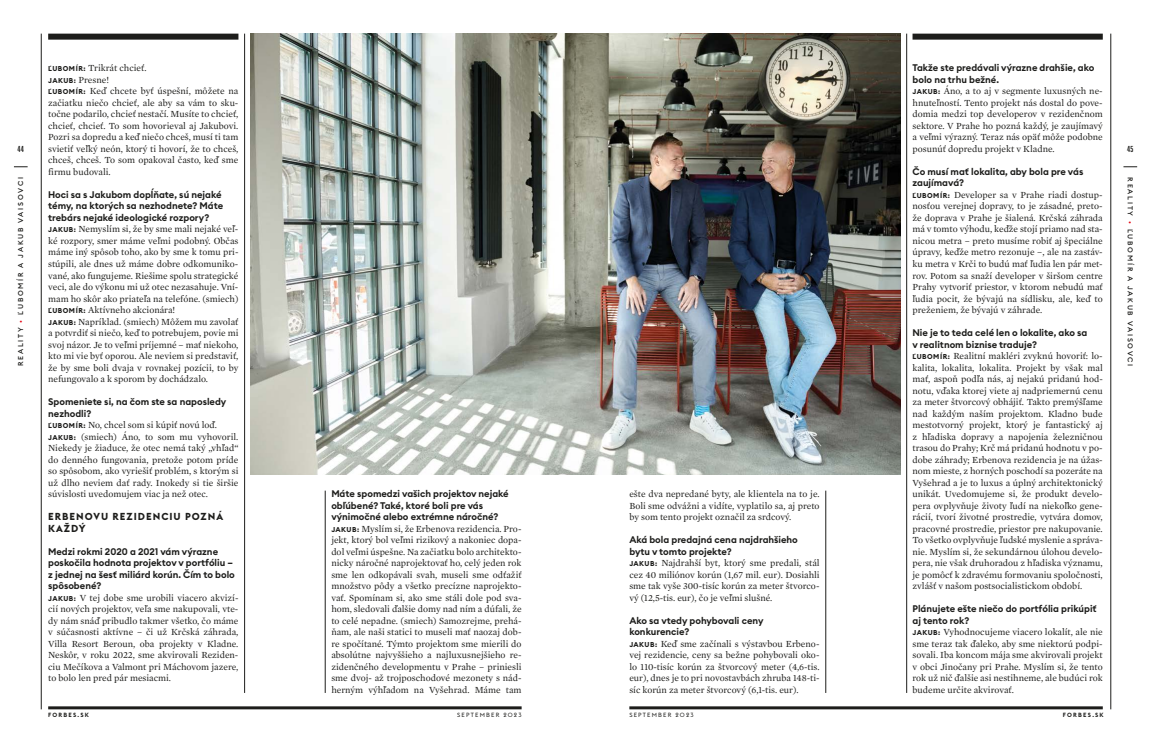
<style>
.page{position:relative;width:1151px;height:752px;background:#fff}
.page>*{position:absolute;margin:0;border:0;box-sizing:border-box;transform-origin:0 0}
.t1{font:700 10px/11.5px "Euclid Flex";letter-spacing:.1em;color:#1d1d1b}
.t2{font:9.5px/11.5px "Mercury Text G1";color:#1d1d1b;text-align:justify}
.t3{font:600 9.5px/11.5px "Euclid Circular B";color:#1d1d1b}
.t4{font:600 8.5px "Graphik XX Cond";color:#1d1d1b}
.t5{font:500 7px "Euclid Circular B";letter-spacing:.25em;color:#1d1d1b}
.t6{font:6px "Euclid Flex";letter-spacing:.2em;color:#1d1d1b}
.t7{font:600 6px "Euclid Flex";letter-spacing:.2em;color:#1d1d1b}
.s1{color:#e30613}
.s2{font-family:"Euclid Circular B";font-weight:700;font-size:7px}
</style>
<div class="page">
<svg style="left:1123px;top:166px;width:14px;height:1px"></svg>
<svg style="left:14px;top:166px;width:14px;height:1px"></svg>
<hr style="left:48px;top:706px;width:474px;height:3px;background:#1d1d1b">
<hr style="left:629px;top:706px;width:474px;height:3px;background:#1d1d1b">
<div style="left:912px;top:34px;width:191px;height:6px;background:#1d1d1b"></div>
<div style="left:48px;top:34px;width:190px;height:6px;background:#1d1d1b"></div>
<hr style="left:1110px;top:34px;width:1px;height:675px;background:#1d1d1b">
<hr style="left:41px;top:34px;width:1px;height:675px;background:#1d1d1b">
<hr style="left:244px;top:34px;width:1px;height:658px;background:#1d1d1b">
<hr style="left:906px;top:34px;width:1px;height:658px;background:#1d1d1b">
<hr style="left:826px;top:490px;width:1px;height:202px;background:#1d1d1b">
<hr style="left:325px;top:490px;width:1px;height:202px;background:#1d1d1b">
<img style="left:250px;top:34px;width:650px;height:440px">
<p class="t4" style="left:17px;top:143px;width:8px">44</p>
<p class="t5" style="left:16px;top:366px;width:190px;rotate:-90deg">REALITY <span class="s1">•</span> ĽUBOMÍR A JAKUB VAISOVCI</p>
<p class="t2" style="left:48px;top:62px;width:192px;text-align:left"><span class="s2">ĽUBOMÍR:</span> Trikrát chcieť.<br><span class="s2">JAKUB:</span> Presne!<br><span class="s2">ĽUBOMÍR:</span> Keď chcete byť úspešní, môžete na začiatku niečo chcieť, ale aby sa vám to sku&shy;točne podarilo, chcieť nestačí. Musíte to chcieť, chcieť, chcieť. To som hovorieval aj Jakubovi.<br>Pozri sa dopredu a keď niečo chceš, musí ti tam svietiť veľký neón, ktorý ti hovorí, že to chceš, chceš, chceš. To som opakoval často, keď sme firmu budovali.</p>
<p class="t3" style="left:48px;top:189px;width:177px">Hoci sa s Jakubom dopĺňate, sú nejaké témy, na ktorých sa nezhodnete? Máte trebárs nejaké ideologické rozpory?</p>
<p class="t2" style="left:48px;top:223px;width:192px;text-align:left"><span class="s2">JAKUB:</span> Nemyslím si, že by sme mali nejaké veľ&shy;ké rozpory, smer máme veľmi podobný. Občas máme iný spôsob toho, ako by sme k tomu pri&shy;stúpili, ale dnes už máme dobre odkomuniko&shy;vané, ako fungujeme. Riešime spolu strategické veci, ale do výkonu mi už otec nezasahuje. Vní&shy;mam ho skôr ako priateľa na telefóne. (smiech)<br><span class="s2">ĽUBOMÍR:</span> Aktívneho akcionára!<br><span class="s2">JAKUB:</span> Napríklad. (smiech) Môžem mu zavolať a potvrdiť si niečo, keď to potrebujem, povie mi svoj názor. Je to veľmi príjemné – mať niekoho, kto mi vie byť oporou. Ale neviem si predstaviť, že by sme boli dvaja v rovnakej pozícii, to by nefungovalo a k sporom by dochádzalo.</p>
<p class="t3" style="left:48px;top:396px;width:180px">Spomeniete si, na čom ste sa naposledy nezhodli?</p>
<p class="t2" style="left:48px;top:418px;width:192px;text-align:left"><span class="s2">ĽUBOMÍR:</span> No, chcel som si kúpiť novú loď.<br><span class="s2">JAKUB:</span> (smiech) Áno, to som mu vyhovoril.<br>Niekedy je žiaduce, že otec nemá taký „vhľad“ do denného fungovania, pretože potom príde so spôsobom, ako vyriešiť problém, s ktorým si už dlho neviem dať rady. Inokedy si tie širšie súvislosti uvedomujem viac ja než otec.</p>
<p class="t1" style="left:48px;top:510px;width:176px">ERBENOVU REZIDENCIU POZNÁ<br>KAŽDÝ</p>
<p class="t3" style="left:48px;top:545px;width:188px">Medzi rokmi 2020 a 2021 vám výrazne poskočila hodnota projektov v portfóliu – z jednej na šesť miliárd korún. Čím to bolo spôsobené?</p>
<p class="t2" style="left:48px;top:591px;width:192px"><span class="s2">JAKUB:</span> V tej dobe sme urobili viacero akvizí&shy;cií nových projektov, veľa sme nakupovali, vte&shy;dy nám snáď pribudlo takmer všetko, čo máme v súčasnosti aktívne – či už Krčská záhrada, Villa Resort Beroun, oba projekty v Kladne.<br>Neskôr, v roku 2022, sme akvirovali Reziden&shy;ciu Mečíkova a Valmont pri Máchovom jazere, to bolo len pred pár mesiacmi.</p>
<p class="t3" style="left:331px;top:488px;width:179px">Máte spomedzi vašich projektov nejaké obľúbené? Také, ktoré boli pre vás výnimočné alebo extrémne náročné?</p>
<p class="t2" style="left:331px;top:522px;width:192px"><span class="s2">JAKUB:</span> Myslím si, že Erbenova rezidencia. Pro&shy;jekt, ktorý bol veľmi rizikový a nakoniec dopa&shy;dol veľmi úspešne. Na začiatku bolo architekto&shy;nicky náročné naprojektovať ho, celý jeden rok sme len odkopávali svah, museli sme odťažiť množstvo pôdy a všetko precízne naprojekto&shy;vať. Spomínam si, ako sme stáli dole pod sva&shy;hom, sledovali ďalšie domy nad ním a dúfali, že to celé nepadne. (smiech) Samozrejme, prehá&shy;ňam, ale naši statici to museli mať naozaj dob&shy;re spočítané. Týmto projektom sme mierili do absolútne najvyššieho a najluxusnejšieho re&shy;zidenčného developmentu v Prahe – priniesli sme dvoj- až trojposchodové mezonety s nád&shy;herným výhľadom na Vyšehrad. Máme tam</p>
<p class="t2" style="left:629px;top:487px;width:192px">ešte dva nepredané byty, ale klientela na to je.<br>Boli sme odvážni a vidíte, vyplatilo sa, aj preto by som tento projekt označil za srdcový.</p>
<p class="t3" style="left:629px;top:534px;width:170px">Aká bola predajná cena najdrahšieho bytu v tomto projekte?</p>
<p class="t2" style="left:629px;top:556px;width:192px"><span class="s2">JAKUB:</span> Najdrahší byt, ktorý sme predali, stál cez 40 miliónov korún (1,67 mil. eur). Dosiahli sme tak vyše 300-tisíc korún za meter štvorco&shy;vý (12,5-tis. eur), čo je veľmi slušné.</p>
<p class="t3" style="left:629px;top:614px;width:136px">Ako sa vtedy pohybovali ceny konkurencie?</p>
<p class="t2" style="left:629px;top:637px;width:192px"><span class="s2">JAKUB:</span> Keď sme začínali s výstavbou Erbeno&shy;vej rezidencie, ceny sa bežne pohybovali oko&shy;lo 110-tisíc korún za štvorcový meter (4,6-tis. eur), dnes je to pri novostavbách zhruba 148-ti&shy;síc korún za meter štvorcový (6,1-tis. eur).</p>
<p class="t3" style="left:912px;top:62px;width:183px">Takže ste predávali výrazne drahšie, ako bolo na trhu bežné.</p>
<p class="t2" style="left:912px;top:85px;width:192px"><span class="s2">JAKUB:</span> Áno, a to aj v segmente luxusných ne&shy;hnuteľností. Tento projekt nás dostal do pove&shy;domia medzi top developerov v rezidenčnom sektore. V Prahe ho pozná každý, je zaujímavý a veľmi výrazný. Teraz nás opäť môže podobne posunúť dopredu projekt v Kladne.</p>
<p class="t3" style="left:912px;top:166px;width:172px">Čo musí mať lokalita, aby bola pre vás zaujímavá?</p>
<p class="t2" style="left:912px;top:188px;width:192px"><span class="s2">ĽUBOMÍR:</span> Developer sa v Prahe riadi dostup&shy;nosťou verejnej dopravy, to je zásadné, preto&shy;že doprava v Prahe je šialená. Krčská záhrada má v tomto výhodu, keďže stojí priamo nad sta&shy;nicou metra – preto musíme robiť aj špeciálne úpravy, keďže metro rezonuje –, ale na zastáv&shy;ku metra v Krči to budú mať ľudia len pár met&shy;rov. Potom sa snaží developer v širšom centre Prahy vytvoriť priestor, v ktorom nebudú mať ľudia pocit, že bývajú na sídlisku, ale, keď to preženiem, že bývajú v záhrade.</p>
<p class="t3" style="left:912px;top:327px;width:176px">Nie je to teda celé len o lokalite, ako sa v realitnom biznise traduje?</p>
<p class="t2" style="left:912px;top:349px;width:192px"><span class="s2">ĽUBOMÍR:</span> Realitní makléri zvyknú hovoriť: lo&shy;kalita, lokalita, lokalita. Projekt by však mal mať, aspoň podľa nás, aj nejakú pridanú hod&shy;notu, vďaka ktorej viete aj nadpriemernú cenu za meter štvorcový obhájiť. Takto premýšľame nad každým naším projektom. Kladno bude mestotvorný projekt, ktorý je fantastický aj z hľadiska dopravy a napojenia železničnou trasou do Prahy; Krč má pridanú hodnotu v po&shy;dobe záhrady; Erbenova rezidencia je na úžas&shy;nom mieste, z horných poschodí sa pozeráte na Vyšehrad a je to luxus a úplný architektonický unikát. Uvedomujeme si, že produkt develo&shy;pera ovplyvňuje životy ľudí na niekoľko gene&shy;rácií, tvorí životné prostredie, vytvára domov, pracovné prostredie, priestor pre nakupovanie.<br>To všetko ovplyvňuje ľudské myslenie a správa&shy;nie. Myslím si, že sekundárnou úlohou develo&shy;pera, nie však druhoradou z hľadiska významu, je pomôcť k zdravému formovaniu spoločnosti, zvlášť v našom postsocialistickom období.</p>
<p class="t3" style="left:912px;top:603px;width:186px">Plánujete ešte niečo do portfólia prikúpiť aj tento rok?</p>
<p class="t2" style="left:912px;top:625px;width:192px"><span class="s2">JAKUB:</span> Vyhodnocujeme viacero lokalít, ale nie sme teraz tak ďaleko, aby sme niektorú podpi&shy;sovali. Iba koncom mája sme akvirovali projekt v obci Jinočany pri Prahe. Myslím si, že tento rok už nič ďalšie asi nestihneme, ale budúci rok budeme určite akvirovať.</p>
<p class="t7" style="left:48px;top:711px;width:42px">FORBES.SK</p>
<p class="t6" style="left:457px;top:711px;width:66px">SEPTEMBER 2023</p>
<p class="t6" style="left:629px;top:711px;width:66px">SEPTEMBER 2023</p>
<p class="t7" style="left:1063px;top:711px;width:42px">FORBES.SK</p>
<p class="t4" style="left:1127px;top:143px;width:8px">45</p>
<p class="t5" style="left:1135px;top:177px;width:190px;rotate:90deg">REALITY <span class="s1">•</span> ĽUBOMÍR A JAKUB VAISOVCI</p>
</div>
